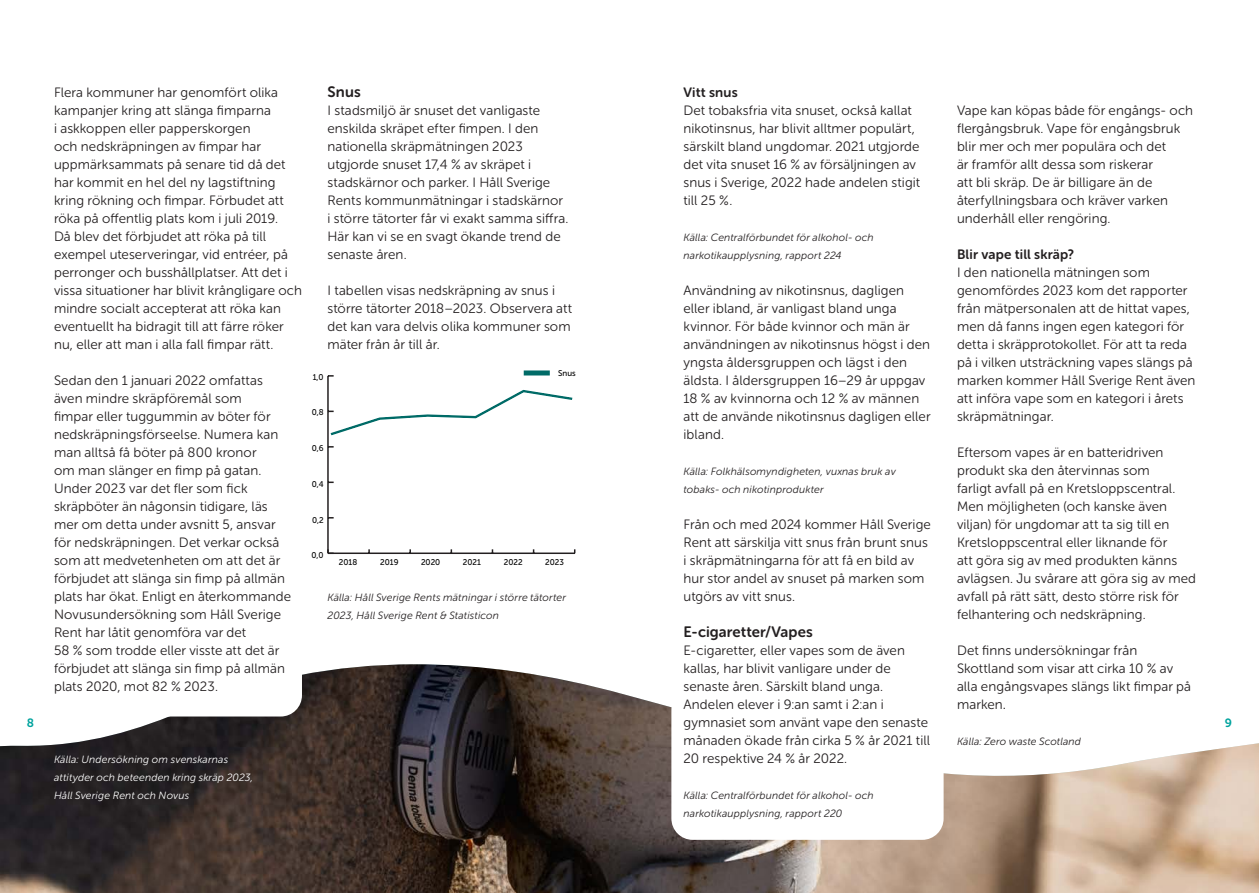
<style>
.page{position:relative;width:1259px;height:893px;background:#fff}
.page>*{position:absolute;margin:0;border:0;box-sizing:border-box;transform-origin:0 0}
.Källor{font:15px "Museo Sans Rounded 700";letter-spacing:.005em;color:#231f20}
.Källor-2{font:13.5px/18px "Museo Sans Rounded 300";letter-spacing:.01em;color:#231f20}
.t1{font:12px "Museo Sans Rounded 700";color:#00a39e}
.Källor-3{font:italic 10.5px/18px "Museo Sans Rounded 300";letter-spacing:.015em;color:#231f20}
.Källor-4{font:italic 10.5px/18px "Museo Sans Rounded 300";letter-spacing:.015em;color:#fff}
.t2{font:8.4px "Museo Sans Rounded 500";color:#000}
.s1{font-family:"Museo Sans Rounded 700"}
.s2{font-size:15px}
</style>
<div class="page">
<img style="left:0;top:664px;width:1259px;height:229px">
<div style="left:42px;top:566px;width:260px;height:150px;background:#fff;border-radius:21px"></div>
<hr style="left:328px;top:552px;width:247px;height:2px;background:#231f20">
<hr style="left:327px;top:376px;width:2px;height:177px;background:#231f20">
<svg style="left:327px;top:549px;width:7px;height:5px"></svg>
<svg style="left:524px;top:370px;width:26px;height:5px"></svg>
<svg style="left:328px;top:389px;width:245px;height:47px"></svg>
<div style="left:671px;top:689px;width:272px;height:151px;background:#fff;border-radius:21px"></div>
<p class="Källor" style="left:327px;top:83px;width:35px">Snus</p>
<p class="Källor-2" style="left:327px;top:101px;width:242px">I stadsmiljö är snuset det vanligaste enskilda skräpet efter fimpen. I den nationella skräpmätningen 2023 utgjorde snuset 17,4 % av skräpet i stadskärnor och parker. I Håll Sverige Rents kommunmätningar i stadskärnor i större tätorter får vi exakt samma siffra.<br>Här kan vi se en svagt ökande trend de senaste åren.</p>
<p class="Källor-2" style="left:327px;top:281px;width:246px">I tabellen visas nedskräpning av snus i större tätorter 2018–2023. Observera att det kan vara delvis olika kommuner som mäter från år till år.</p>
<p class="Källor-2" style="left:683px;top:83px;width:238px"><span class="s1">Vitt snus<br></span>Det tobaksfria vita snuset, också kallat nikotinsnus, har blivit alltmer populärt, särskilt bland ungdomar. 2021 utgjorde det vita snuset 16 % av försäljningen av snus i Sverige, 2022 hade andelen stigit till 25 %.</p>
<p class="Källor-3" style="left:683px;top:228px;width:192px">Källa: Centralförbundet för alkohol- och narkotikaupplysning, rapport 224</p>
<p class="Källor-2" style="left:683px;top:281px;width:248px">Användning av nikotinsnus, dagligen eller ibland, är vanligast bland unga kvinnor. För både kvinnor och män är användningen av nikotinsnus högst i den yngsta åldersgruppen och lägst i den äldsta. I åldersgruppen 16–29 år uppgav 18 % av kvinnorna och 12 % av männen att de använde nikotinsnus dagligen eller ibland.</p>
<p class="Källor-3" style="left:683px;top:462px;width:214px">Källa: Folkhälsomyndigheten, vuxnas bruk av tobaks- och nikotinprodukter</p>
<p class="Källor-2" style="left:683px;top:515px;width:249px">Från och med 2024 kommer Håll Sverige Rent att särskilja vitt snus från brunt snus i skräpmätningarna för att få en bild av hur stor andel av snuset på marken som utgörs av vitt snus.</p>
<p class="Källor-2" style="left:54px;top:83px;width:249px">Flera kommuner har genomfört olika kampanjer kring att slänga fimparna<br>i askkoppen eller papperskorgen<br>och nedskräpningen av fimpar har uppmärksammats på senare tid då det har kommit en hel del ny lagstiftning kring rökning och fimpar. Förbudet att röka på offentlig plats kom i juli 2019.<br>Då blev det förbjudet att röka på till exempel uteserveringar, vid entréer, på perronger och busshållplatser. Att det i vissa situationer har blivit krångligare och mindre socialt accepterat att röka kan eventuellt ha bidragit till att färre röker nu, eller att man i alla fall fimpar rätt.</p>
<p class="Källor-2" style="left:54px;top:371px;width:239px">Sedan den 1 januari 2022 omfattas även mindre skräpföremål som<br>fimpar eller tuggummin av böter för nedskräpningsförseelse. Numera kan man alltså få böter på 800 kronor<br>om man slänger en fimp på gatan.<br>Under 2023 var det fler som fick skräpböter än någonsin tidigare, läs mer om detta under avsnitt 5, ansvar för nedskräpningen. Det verkar också som att medvetenheten om att det är förbjudet att slänga sin fimp på allmän plats har ökat. Enligt en återkommande Novusundersökning som Håll Sverige Rent har låtit genomföra var det<br>58 % som trodde eller visste att det är förbjudet att slänga sin fimp på allmän plats 2020, mot 82 % 2023.</p>
<p class="Källor-2" style="left:957px;top:101px;width:238px">Vape kan köpas både för engångs- och flergångsbruk. Vape för engångsbruk blir mer och mer populära och det<br>är framför allt dessa som riskerar<br>att bli skräp. De är billigare än de återfyllningsbara och kräver varken underhåll eller rengöring.</p>
<p class="Källor-2" style="left:957px;top:245px;width:240px"><span class="s1">Blir vape till skräp?<br></span>I den nationella mätningen som genomfördes 2023 kom det rapporter från mätpersonalen att de hittat vapes, men då fanns ingen egen kategori för detta i skräpprotokollet. För att ta reda på i vilken utsträckning vapes slängs på marken kommer Håll Sverige Rent även att införa vape som en kategori i årets skräpmätningar.</p>
<p class="Källor-2" style="left:957px;top:443px;width:241px">Eftersom vapes är en batteridriven produkt ska den återvinnas som<br>farligt avfall på en Kretsloppscentral.<br>Men möjligheten (och kanske även viljan) för ungdomar att ta sig till en Kretsloppscentral eller liknande för<br>att göra sig av med produkten känns avlägsen. Ju svårare att göra sig av med avfall på rätt sätt, desto större risk för felhantering och nedskräpning.</p>
<p class="Källor-2" style="left:957px;top:641px;width:236px">Det finns undersökningar från<br>Skottland som visar att cirka 10 % av alla engångsvapes slängs likt fimpar på marken<span class="s2">.</span></p>
<p class="Källor-3" style="left:957px;top:732px;width:126px">Källa: Zero waste Scotland</p>
<p class="t2" style="left:558px;top:369px;width:19px">Snus</p>
<p class="t2" style="left:313px;top:372px;width:12px">1,0</p>
<p class="t2" style="left:312px;top:408px;width:13px">0,8</p>
<p class="t2" style="left:312px;top:444px;width:13px">0,6</p>
<p class="t2" style="left:312px;top:479px;width:13px">0,4</p>
<p class="t2" style="left:312px;top:515px;width:13px">0,2</p>
<p class="t2" style="left:311px;top:551px;width:14px">0,0</p>
<p class="t2" style="left:339px;top:558px;width:20px">2018</p>
<p class="t2" style="left:380px;top:558px;width:20px">2019</p>
<p class="t2" style="left:421px;top:558px;width:21px">2020</p>
<p class="t2" style="left:463px;top:558px;width:20px">2021</p>
<p class="t2" style="left:504px;top:558px;width:20px">2022</p>
<p class="t2" style="left:545px;top:558px;width:20px">2023</p>
<p class="Källor-3" style="left:327px;top:588px;width:240px">Källa: Håll Sverige Rents mätningar i större tätorter<br>2023, Håll Sverige Rent &amp; Statisticon</p>
<p class="Källor" style="left:683px;top:623px;width:131px">E-cigaretter/Vapes</p>
<p class="Källor-2" style="left:683px;top:641px;width:248px">E-cigaretter, eller vapes som de även kallas, har blivit vanligare under de senaste åren. Särskilt bland unga.<br>Andelen elever i 9:an samt i 2:an i gymnasiet som använt vape den senaste månaden ökade från cirka 5 % år 2021 till 20 respektive 24 % år 2022.</p>
<p class="Källor-3" style="left:683px;top:786px;width:192px">Källa: Centralförbundet för alkohol- och narkotikaupplysning, rapport 220</p>
<p class="t1" style="left:27px;top:716px;width:9px">8</p>
<p class="t1" style="left:1225px;top:716px;width:9px">9</p>
<p class="Källor-4" style="left:54px;top:750px;width:201px">Källa: Undersökning om svenskarnas attityder och beteenden kring skräp 2023,<br>Håll Sverige Rent och Novus</p>
</div>
